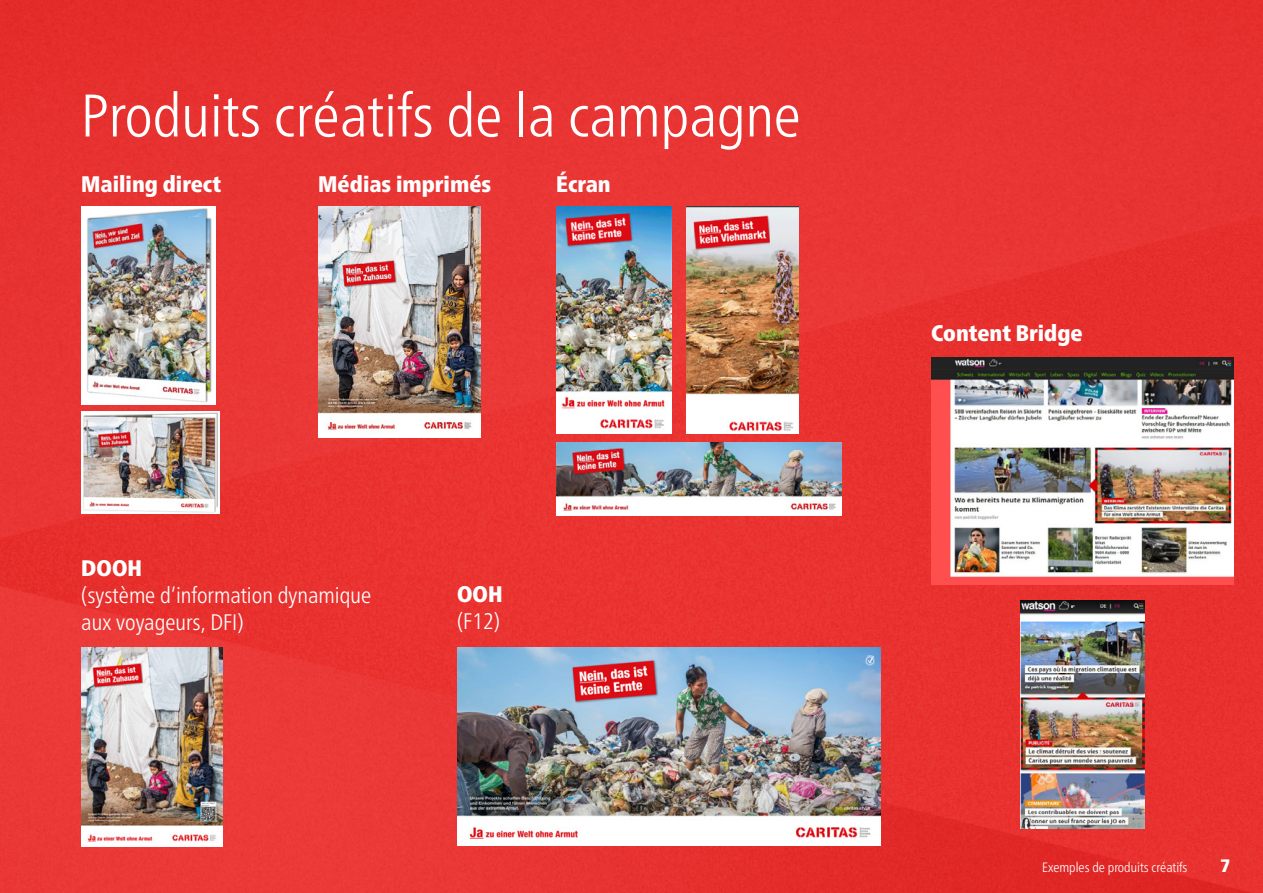
<style>
.page{position:relative;width:1263px;height:893px;background:#e83331}
.page>*{position:absolute;margin:0;border:0;box-sizing:border-box;transform-origin:0 0}
.Titel{font:300 condensed 60px "Frutiger Neue LTW1 G";color:#fff}
.Titel-2{font:900 condensed 22.5px "Frutiger Neue LTW1 G";color:#fff}
.Titel-3{font:300 condensed 22.5px/27px "Frutiger Neue LTW1 G";color:#fff}
.t1{font:900 condensed 18px "Frutiger Neue LTW1 G";color:#fff}
.t2{font:300 condensed 13.5px "Frutiger Neue LTW1 G";color:#fff}
</style>
<div class="page">
<img style="left:81px;top:206px;width:134px;height:199px">
<img style="left:81px;top:411px;width:139px;height:102px">
<img style="left:318px;top:206px;width:162px;height:231px">
<img style="left:556px;top:206px;width:116px;height:228px">
<img style="left:687px;top:206px;width:112px;height:227px">
<img style="left:556px;top:442px;width:285px;height:74px">
<img style="left:81px;top:648px;width:141px;height:198px">
<img style="left:457px;top:648px;width:424px;height:197px">
<img style="left:931px;top:357px;width:303px;height:228px">
<img style="left:1020px;top:600px;width:125px;height:228px">
<p class="Titel" style="left:81px;top:71px;width:721px">Produits créatifs de la campagne</p>
<p class="Titel-2" style="left:81px;top:167px;width:141px">Mailing direct</p>
<p class="Titel-2" style="left:318px;top:167px;width:174px">Médias imprimés</p>
<p class="Titel-2" style="left:556px;top:167px;width:56px">Écran</p>
<p class="Titel-2" style="left:81px;top:550px;width:62px">DOOH</p>
<p class="Titel-3" style="left:81px;top:580px;width:291px">(système d’information dynamique aux voyageurs, DFI)</p>
<p class="Titel-2" style="left:457px;top:577px;width:47px">OOH</p>
<p class="Titel-3" style="left:457px;top:606px;width:44px">(F12)</p>
<p class="Titel-2" style="left:931px;top:316px;width:153px">Content Bridge</p>
<p class="t2" style="left:1042px;top:858px;width:147px">Exemples de produits créatifs</p>
<p class="t1" style="left:1220px;top:852px;width:11px">7</p>
</div>
